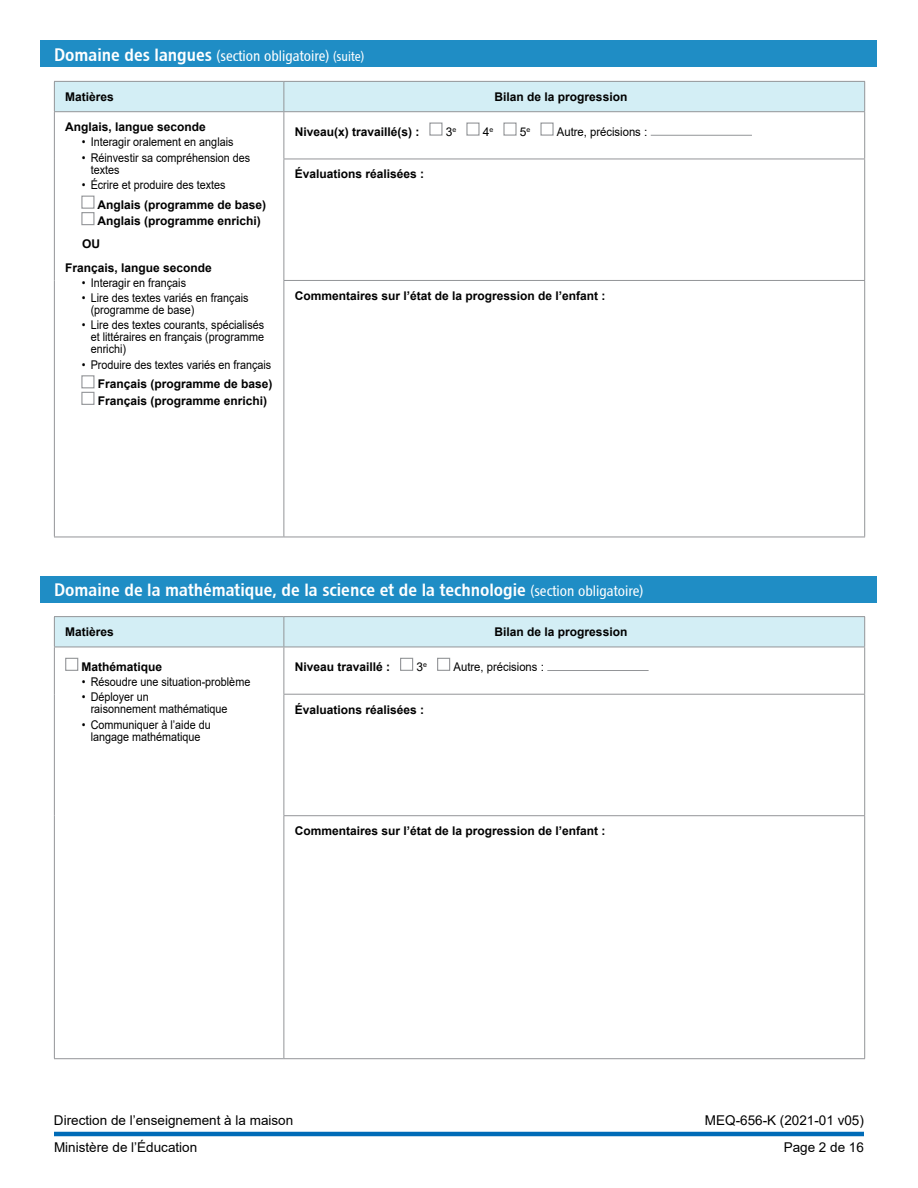
<style>
.page{position:relative;width:918px;height:1188px;background:#fff}
.page>*{position:absolute;margin:0;border:0;box-sizing:border-box;transform-origin:0 0}
.t1{font:18px "Chaloult Cond Demi Gras Normal";color:#fff}
.t2{font:15px "Chaloult Cond Normal";color:#fff}
.t3{font:13.5px "Arial";color:#000}
.t4{font:700 12px/16.5px "Arial";color:#000}
.t5{font:12px/12px "Arial";color:#000;scale:.9 1}
.t6{font:12px "Arial";color:#000;scale:.94 1}
.t7{font:12px "Arial";color:#000}
.s1{font-family:"Chaloult Cond Demi Gras Normal";font-size:18px}
.s2{font-size:13.5px}
.s3{font-family:"Chaloult Cond Normal";font-size:15px}
</style>
<div class="page">
<hr style="left:54px;top:1132px;width:810px;height:4px;background:#006bb7">
<div style="left:40px;top:40px;width:838px;height:28px;background:#1f8dc5"></div>
<div style="left:40px;top:576px;width:838px;height:27px;background:#1f8dc5"></div>
<div style="left:54px;top:81px;width:811px;height:30px;background:#d3eef5"></div>
<hr style="left:54px;top:111px;width:230px;height:1px;background:#939598">
<hr style="left:54px;top:112px;width:1px;height:47px;background:#939598">
<hr style="left:284px;top:111px;width:581px;height:1px;background:#939598">
<hr style="left:284px;top:112px;width:1px;height:47px;background:#939598">
<hr style="left:864px;top:112px;width:1px;height:47px;background:#939598">
<hr style="left:54px;top:159px;width:1px;height:121px;background:#939598">
<hr style="left:284px;top:159px;width:581px;height:1px;background:#939598">
<hr style="left:284px;top:159px;width:1px;height:121px;background:#939598">
<hr style="left:864px;top:159px;width:1px;height:121px;background:#939598">
<hr style="left:54px;top:280px;width:1px;height:257px;background:#939598">
<hr style="left:284px;top:280px;width:581px;height:1px;background:#939598">
<hr style="left:284px;top:281px;width:1px;height:256px;background:#939598">
<hr style="left:864px;top:281px;width:1px;height:256px;background:#939598">
<hr style="left:54px;top:537px;width:230px;height:1px;background:#939598">
<hr style="left:284px;top:537px;width:581px;height:1px;background:#939598">
<div style="left:81px;top:196px;width:13px;height:13px;border:1px solid #939598"></div>
<div style="left:81px;top:212px;width:13px;height:13px;border:1px solid #939598"></div>
<div style="left:81px;top:375px;width:13px;height:13px;border:1px solid #939598"></div>
<div style="left:81px;top:392px;width:13px;height:13px;border:1px solid #939598"></div>
<div style="left:429px;top:123px;width:14px;height:13px;border:1px solid #939598"></div>
<div style="left:466px;top:123px;width:14px;height:13px;border:1px solid #939598"></div>
<div style="left:503px;top:123px;width:14px;height:13px;border:1px solid #939598"></div>
<div style="left:540px;top:123px;width:14px;height:13px;border:1px solid #939598"></div>
<hr style="left:651px;top:135px;width:101px;height:1px;background:#939598">
<div style="left:55px;top:617px;width:809px;height:30px;background:#d3eef5"></div>
<hr style="left:54px;top:616px;width:230px;height:1px;background:#939598">
<hr style="left:54px;top:617px;width:1px;height:30px;background:#939598">
<hr style="left:284px;top:616px;width:581px;height:1px;background:#939598">
<hr style="left:284px;top:617px;width:1px;height:30px;background:#939598">
<hr style="left:864px;top:617px;width:1px;height:30px;background:#939598">
<hr style="left:54px;top:647px;width:230px;height:1px;background:#939598">
<hr style="left:54px;top:647px;width:1px;height:47px;background:#939598">
<hr style="left:284px;top:647px;width:581px;height:1px;background:#939598">
<hr style="left:284px;top:647px;width:1px;height:47px;background:#939598">
<hr style="left:864px;top:647px;width:1px;height:47px;background:#939598">
<hr style="left:54px;top:694px;width:1px;height:122px;background:#939598">
<hr style="left:284px;top:694px;width:581px;height:1px;background:#939598">
<hr style="left:284px;top:695px;width:1px;height:120px;background:#939598">
<hr style="left:864px;top:695px;width:1px;height:120px;background:#939598">
<hr style="left:54px;top:816px;width:1px;height:242px;background:#939598">
<hr style="left:284px;top:815px;width:581px;height:1px;background:#939598">
<hr style="left:284px;top:816px;width:1px;height:242px;background:#939598">
<hr style="left:864px;top:816px;width:1px;height:242px;background:#939598">
<hr style="left:54px;top:1058px;width:230px;height:1px;background:#939598">
<hr style="left:284px;top:1058px;width:581px;height:1px;background:#939598">
<div style="left:65px;top:658px;width:13px;height:13px;border:1px solid #939598"></div>
<div style="left:400px;top:658px;width:13px;height:13px;border:1px solid #939598"></div>
<div style="left:437px;top:658px;width:13px;height:13px;border:1px solid #939598"></div>
<hr style="left:547px;top:670px;width:102px;height:1px;background:#939598">
<p class="t2" style="left:54px;top:46px;width:312px"><span class="s1">Domaine des langues</span> (section obligatoire) <span class="s2">(suite)</span></p>
<h4 class="t4" style="left:65px;top:89px;width:50px">Matières</h4>
<h4 class="t4" style="left:495px;top:89px;width:134px">Bilan de la progression</h4>
<p class="t4" style="left:65px;top:119px;width:142px">Anglais, langue seconde</p>
<p class="t5" style="left:82px;top:136px;width:170px">• Interagir oralement en anglais</p>
<p class="t5" style="left:91px;top:151px;width:179px;text-indent:-9px">• Réinvestir sa compréhension des textes</p>
<p class="t5" style="left:82px;top:179px;width:162px">• Écrire et produire des textes</p>
<p class="t4" style="left:97px;top:196px;width:170px">Anglais (programme de base)<br>Anglais (programme enrichi)</p>
<p class="t4" style="left:82px;top:236px;width:19px">OU</p>
<p class="t4" style="left:65px;top:259px;width:148px">Français, langue seconde</p>
<p class="t5" style="left:82px;top:277px;width:118px">• Interagir en français</p>
<p class="t5" style="left:91px;top:292px;width:177px;text-indent:-9px">• Lire des textes variés en français (programme de base)</p>
<p class="t5" style="left:91px;top:319px;width:194px;text-align:justify;text-indent:-9px">• Lire des textes courants, spécialisés et littéraires en français (programme enrichi)</p>
<p class="t5" style="left:82px;top:358px;width:212px">• Produire des textes variés en français</p>
<p class="t4" style="left:98px;top:376px;width:176px">Français (programme de base)<br>Français (programme enrichi)</p>
<p class="t4" style="left:295px;top:123px;width:126px">Niveau(x) travaillé(s) :</p>
<p class="t7" style="left:446px;top:123px;width:12px">3<sup>e</sup></p>
<p class="t7" style="left:483px;top:123px;width:12px">4<sup>e</sup></p>
<p class="t7" style="left:520px;top:123px;width:12px">5<sup>e</sup></p>
<p class="t6" style="left:557px;top:123px;width:98px">Autre, précisions :</p>
<p class="t4" style="left:295px;top:166px;width:131px">Évaluations réalisées :</p>
<p class="t4" style="left:295px;top:288px;width:312px">Commentaires sur l’état de la progression de l’enfant :</p>
<h3 class="t1" style="left:54px;top:579px;width:591px">Domaine de la mathématique, de la science et de la technologie <span class="s3">(section obligatoire)</span></h3>
<h4 class="t4" style="left:65px;top:624px;width:50px">Matières</h4>
<h4 class="t4" style="left:495px;top:624px;width:134px">Bilan de la progression</h4>
<p class="t4" style="left:82px;top:659px;width:82px">Mathématique</p>
<p class="t5" style="left:82px;top:676px;width:189px">• Résoudre une situation-problème</p>
<p class="t5" style="left:91px;top:691px;width:154px;text-indent:-9px">• Déployer un<br>raisonnement mathématique</p>
<p class="t5" style="left:82px;top:718px;width:145px;text-align:center">• Communiquer à l’aide du langage mathématique</p>
<p class="t4" style="left:295px;top:659px;width:97px">Niveau travaillé :</p>
<p class="t7" style="left:417px;top:658px;width:12px">3<sup>e</sup></p>
<p class="t6" style="left:454px;top:658px;width:98px">Autre, précisions :</p>
<p class="t4" style="left:295px;top:701px;width:131px">Évaluations réalisées :</p>
<p class="t4" style="left:295px;top:823px;width:312px">Commentaires sur l’état de la progression de l’enfant :</p>
<p class="t3" style="left:54px;top:1111px;width:241px">Direction de l’enseignement à la maison</p>
<p class="t3" style="left:705px;top:1111px;width:161px">MEQ-656-K (2021-01 v05)</p>
<p class="t3" style="left:54px;top:1138px;width:145px">Ministère de l’Éducation</p>
<p class="t3" style="left:784px;top:1138px;width:82px">Page 2 de 16</p>
</div>
